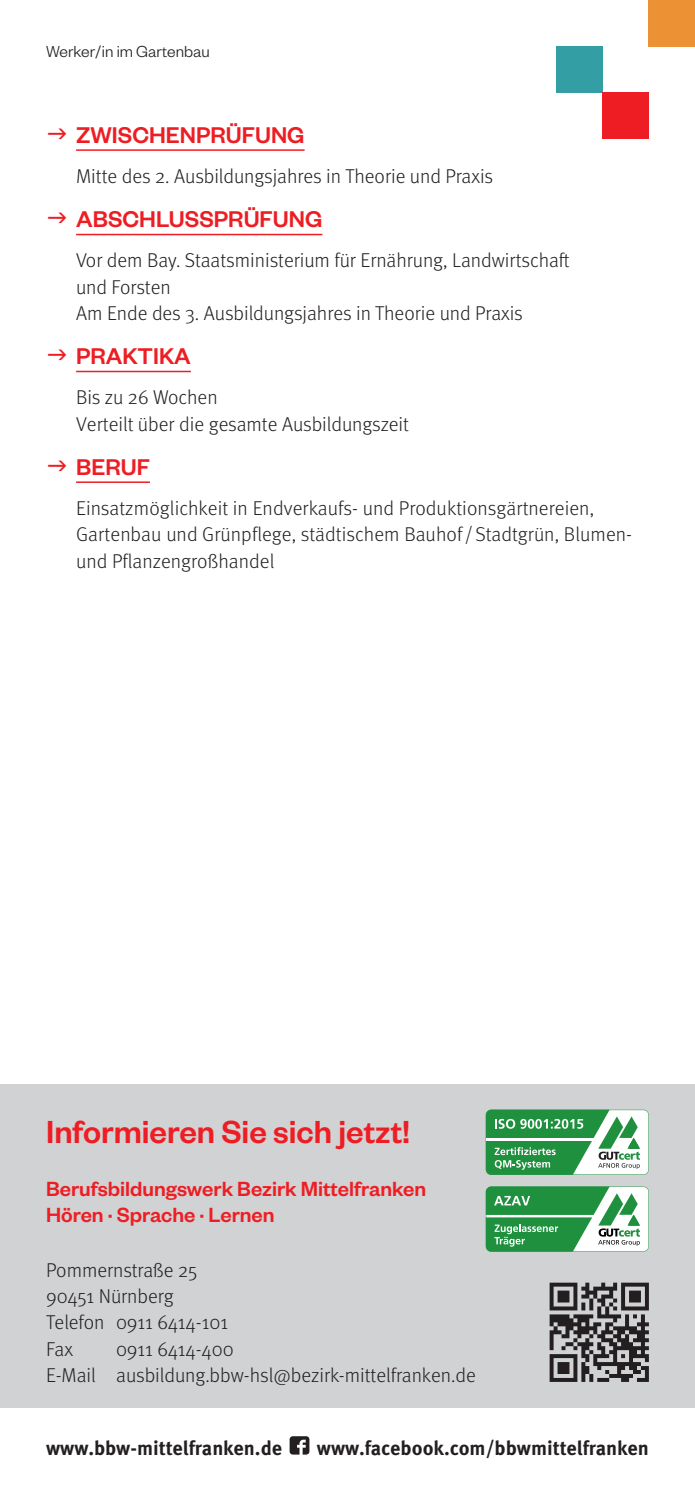
<style>
.page{position:relative;width:695px;height:1489px;background:#fff}
.page>*{position:absolute;margin:0;border:0;box-sizing:border-box;transform-origin:0 0}
.t1{font:500 35px "Founders Grotesk";color:#ee1d23}
.t2{font:500 25px "Founders Grotesk";color:#ee1d23}
.t3{font:500 22.5px/26.2px "Founders Grotesk";color:#ee1d23}
.t4{font:300 20px/26.2px "Meta OT";color:#231f20}
.t5{font:700 20px "Meta OT";color:#231f20}
.t6{font:300 17.5px "Founders Grotesk";color:#231f20}
</style>
<div class="page">
<hr style="left:76px;top:149px;width:228px;height:2px;background:#ee1d23">
<hr style="left:76px;top:234px;width:246px;height:1px;background:#ee1d23">
<hr style="left:76px;top:371px;width:115px;height:1px;background:#ee1d23">
<hr style="left:76px;top:481px;width:74px;height:2px;background:#ee1d23">
<div style="left:556px;top:46px;width:46px;height:46px;background:#349ea5"></div>
<div style="left:602px;top:92px;width:46px;height:46px;background:#ee1d23"></div>
<div style="left:648px;top:0;width:46px;height:46px;background:#ec9134"></div>
<div style="left:0;top:1084px;width:694px;height:323px;background:#d1d2d4"></div>
<svg style="left:549px;top:1282px;width:99px;height:99px"></svg>
<svg style="left:485px;top:1109px;width:163px;height:65px;background:#71b784"></svg>
<svg style="left:485px;top:1186px;width:163px;height:65px;background:#6ab37e"></svg>
<svg style="left:289px;top:1436px;width:20px;height:18px"></svg>
<p class="t6" style="left:46px;top:41px;width:165px">Werker/in im Gartenbau</p>
<p class="t2" style="left:76px;top:119px;width:230px">ZWISCHENPRÜFUNG</p>
<p class="t4" style="left:76px;top:163px;width:418px">Mitte des 2. Ausbildungsjahres in Theorie und Praxis</p>
<p class="t2" style="left:76px;top:203px;width:248px">ABSCHLUSSPRÜFUNG</p>
<p class="t4" style="left:76px;top:248px;width:495px">Vor dem Bay. Staatsministerium für Ernährung, Landwirtschaft und Forsten<br>Am Ende des 3. Ausbildungsjahres in Theorie und Praxis</p>
<p class="t2" style="left:76px;top:340px;width:116px">PRAKTIKA</p>
<p class="t4" style="left:76px;top:385px;width:334px">Bis zu 26 Wochen<br>Verteilt über die gesamte Ausbildungszeit</p>
<p class="t2" style="left:76px;top:451px;width:75px">BERUF</p>
<p class="t4" style="left:76px;top:495px;width:557px">Einsatzmöglichkeit in Endverkaufs- und Produktionsgärtnereien,<br>Gartenbau und Grünpflege, städtischem Bauhof /Stadtgrün, Blumen&shy;und Pflanzengroßhandel</p>
<h1 class="t1" style="left:46px;top:1110px;width:365px">Informieren Sie sich jetzt!</h1>
<p class="t3" style="left:46px;top:1174px;width:381px">Berufsbildungswerk Bezirk Mittelfranken<br>Hören · Sprache · Lernen</p>
<p class="t4" style="left:46px;top:1257px;width:183px">Pommernstraße 25<br>90451 Nürnberg<br>Telefon 0911 6414-101<br>Fax</p>
<p class="t4" style="left:46px;top:1335px;width:431px;text-indent:70px">0911 6414-400<br>E-Mail ausbildung.bbw-hsl@bezirk-mittelfranken.de</p>
<p class="t5" style="left:46px;top:1434px;width:237px">www.bbw-mittelfranken.de</p>
<p class="t5" style="left:317px;top:1434px;width:333px">www.facebook.com/bbwmittelfranken</p>
</div>
